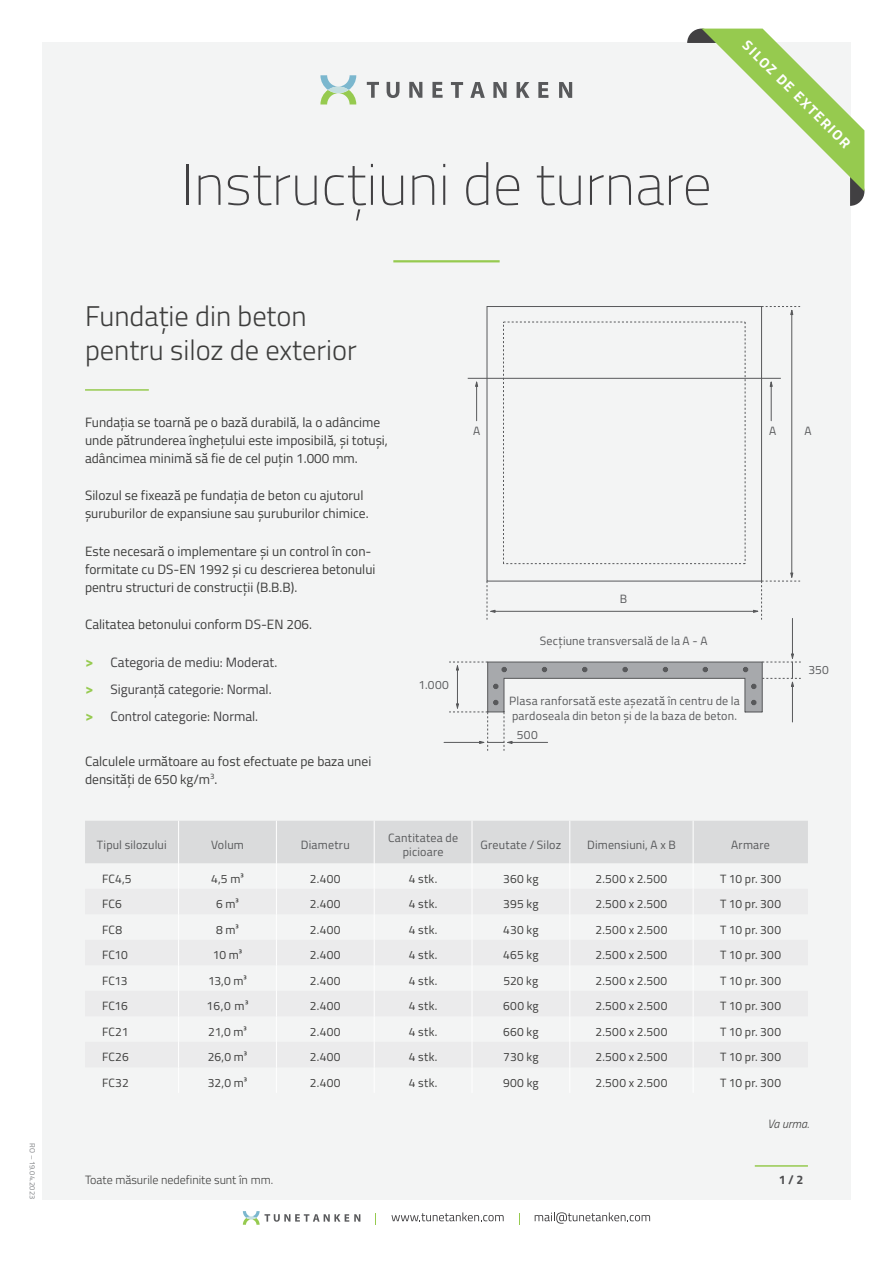
<style>
.page{position:relative;width:893px;height:1263px;background:#fff}
.page>*{position:absolute;margin:0;border:0;box-sizing:border-box;transform-origin:0 0}
.t1{font:100 58.5px "Titillium Web";color:#414042}
.t2{font:300 28.5px/34.2px "Titillium Web";color:#3d3d3c}
.t3{font:700 14.25px "Titillium Web";color:#fff}
.t4{font:13.5px/18px "Titillium Web";color:#3d3d3c}
.t5{font:13.5px/27px "Titillium Web";color:#414042}
.t6{font:700 12.45px "Titillium Web";color:#4d4d4f}
.t7{font:12px "Titillium Web";letter-spacing:.025em;color:#3d3d3c}
.t8{font:12px/14.4px "Titillium Web";letter-spacing:.02em;color:#58595b;text-align:center}
.t9{font:300 12px "Titillium Web";color:#3d3d3c}
.t10{font:italic 300 12px "Titillium Web";color:#3d3d3c}
.t11{font:7.5px "Titillium Web";letter-spacing:.02em;color:#808285}
.s1{font-weight:700;font-size:15px;color:#96ca4f}
</style>
<div class="page">
<svg style="left:687px;top:29px;width:177px;height:177px"></svg>
<svg style="left:367px;top:82px;width:12px;height:16px"></svg>
<svg style="left:387px;top:82px;width:12px;height:16px"></svg>
<svg style="left:409px;top:82px;width:13px;height:16px"></svg>
<svg style="left:432px;top:82px;width:11px;height:16px"></svg>
<svg style="left:451px;top:82px;width:12px;height:16px"></svg>
<svg style="left:470px;top:82px;width:15px;height:16px"></svg>
<svg style="left:493px;top:82px;width:14px;height:16px"></svg>
<svg style="left:517px;top:82px;width:12px;height:16px"></svg>
<svg style="left:538px;top:82px;width:10px;height:16px"></svg>
<svg style="left:559px;top:82px;width:13px;height:16px"></svg>
<svg style="left:320px;top:75px;width:36px;height:29px"></svg>
<div style="left:328px;top:87px;width:21px;height:6px;background:#c4dfe0;border-radius:50%"></div>
<hr style="left:755px;top:1165px;width:53px;height:2px;background:#96ca4f">
<svg style="left:519px;top:1213px;width:1px;height:12px"></svg>
<svg style="left:243px;top:1211px;width:117px;height:14px"></svg>
<svg style="left:535px;top:1212px;width:115px;height:12px"></svg>
<svg style="left:391px;top:1212px;width:113px;height:9px"></svg>
<hr style="left:393px;top:260px;width:107px;height:2px;background:#96ca4f">
<hr style="left:85px;top:389px;width:64px;height:2px;background:#96ca4f">
<svg style="left:85px;top:821px;width:723px;height:272px"></svg>
<div style="left:487px;top:306px;width:275px;height:275px;border:1px solid #58595b"></div>
<div style="left:503px;top:322px;width:243px;height:242px;background:#f3f4f4"></div>
<hr style="left:468px;top:378px;width:313px;height:1px;background:#58595b">
<hr style="left:476px;top:382px;width:1px;height:39px;background:#58595b">
<svg style="left:475px;top:381px;width:3px;height:6px"></svg>
<hr style="left:771px;top:382px;width:1px;height:39px;background:#58595b">
<svg style="left:769px;top:381px;width:4px;height:6px"></svg>
<hr style="left:791px;top:310px;width:1px;height:264px;background:#58595b">
<svg style="left:761px;top:306px;width:39px;height:9px"></svg>
<hr style="left:494px;top:611px;width:264px;height:1px;background:#58595b">
<svg style="left:487px;top:581px;width:9px;height:39px"></svg>
<svg style="left:753px;top:572px;width:47px;height:48px"></svg>
<hr style="left:792px;top:618px;width:1px;height:37px;background:#58595b">
<hr style="left:444px;top:742px;width:37px;height:1px;background:#58595b">
<svg style="left:449px;top:653px;width:352px;height:98px"></svg>
<p class="t11" style="left:38px;top:1143px;width:58px;rotate:90deg">RO – 19.04.2023</p>
<h1 class="t1" style="left:181px;top:143px;width:532px">Instrucțiuni de turnare</h1>
<p class="t3" style="left:753px;top:35px;width:147px;rotate:45deg">SILOZ DE EXTERIOR</p>
<h2 class="t2" style="left:85px;top:297px;width:273px">Fundație din beton pentru siloz de exterior</h2>
<p class="t4" style="left:85px;top:412px;width:304px">Fundația se toarnă pe o bază durabilă, la o adâncime unde pătrunderea înghețului este imposibilă, și totuși, adâncimea minimă să fie de cel puțin 1.000 mm.</p>
<p class="t4" style="left:85px;top:486px;width:285px">Silozul se fixează pe fundația de beton cu ajutorul șuruburilor de expansiune sau șuruburilor chimice.</p>
<p class="t4" style="left:85px;top:541px;width:292px">Este necesară o implementare și un control în con&shy;formitate cu DS-EN 1992 și cu descrierea betonului pentru structuri de construcții (B.B.B).</p>
<p class="t4" style="left:85px;top:615px;width:229px">Calitatea betonului conform DS-EN 206.</p>
<p class="t5" style="left:85px;top:648px;width:194px"><span class="s1">&gt;</span> Categoria de mediu: Moderat. <span class="s1">&gt;</span> Siguranță categorie: Normal. <span class="s1">&gt;</span> Control categorie: Normal.</p>
<p class="t4" style="left:85px;top:751px;width:288px">Calculele următoare au fost efectuate pe baza unei densități de 650 kg/m<sup>3</sup>.</p>
<p class="t8" style="left:473px;top:423px;width:9px">A</p>
<p class="t8" style="left:769px;top:423px;width:9px">A</p>
<p class="t8" style="left:804px;top:423px;width:9px">A</p>
<p class="t8" style="left:419px;top:677px;width:32px">1.000</p>
<p class="t8" style="left:620px;top:591px;width:9px">B</p>
<p class="t8" style="left:540px;top:632px;width:169px">Secțiune transversală de la A - A</p>
<p class="t8" style="left:509px;top:693px;width:232px;line-height:15px;text-align:left">Plasa ranforsată este așezată în centru de la pardoseala din beton și de la baza de beton.</p>
<p class="t8" style="left:517px;top:727px;width:22px">500</p>
<p class="t8" style="left:808px;top:662px;width:22px">350</p>
<p class="t8" style="left:97px;top:837px;width:71px">Tipul silozului</p>
<p class="t8" style="left:211px;top:837px;width:34px">Volum</p>
<p class="t8" style="left:301px;top:837px;width:50px">Diametru</p>
<p class="t8" style="left:388px;top:830px;width:71px">Cantitatea de picioare</p>
<p class="t8" style="left:481px;top:837px;width:82px">Greutate / Siloz</p>
<p class="t8" style="left:587px;top:837px;width:90px">Dimensiuni, A x B</p>
<p class="t8" style="left:731px;top:837px;width:40px">Armare</p>
<p class="t7" style="left:102px;top:870px;width:31px">FC4,5</p>
<p class="t7" style="left:211px;top:870px;width:34px">4,5 m³</p>
<p class="t7" style="left:310px;top:870px;width:32px">2.400</p>
<p class="t7" style="left:409px;top:870px;width:30px">4 stk.</p>
<p class="t7" style="left:503px;top:870px;width:37px">360 kg</p>
<p class="t7" style="left:596px;top:870px;width:73px">2.500 x 2.500</p>
<p class="t7" style="left:720px;top:870px;width:63px">T 10 pr. 300</p>
<p class="t7" style="left:102px;top:895px;width:21px">FC6</p>
<p class="t7" style="left:216px;top:895px;width:24px">6 m³</p>
<p class="t7" style="left:310px;top:895px;width:32px">2.400</p>
<p class="t7" style="left:409px;top:895px;width:30px">4 stk.</p>
<p class="t7" style="left:503px;top:895px;width:37px">395 kg</p>
<p class="t7" style="left:596px;top:895px;width:73px">2.500 x 2.500</p>
<p class="t7" style="left:720px;top:895px;width:63px">T 10 pr. 300</p>
<p class="t7" style="left:102px;top:921px;width:22px">FC8</p>
<p class="t7" style="left:216px;top:921px;width:24px">8 m³</p>
<p class="t7" style="left:310px;top:921px;width:32px">2.400</p>
<p class="t7" style="left:409px;top:921px;width:30px">4 stk.</p>
<p class="t7" style="left:503px;top:921px;width:37px">430 kg</p>
<p class="t7" style="left:596px;top:921px;width:73px">2.500 x 2.500</p>
<p class="t7" style="left:720px;top:921px;width:63px">T 10 pr. 300</p>
<p class="t7" style="left:102px;top:946px;width:27px">FC10</p>
<p class="t7" style="left:213px;top:946px;width:31px">10 m³</p>
<p class="t7" style="left:310px;top:946px;width:32px">2.400</p>
<p class="t7" style="left:409px;top:946px;width:30px">4 stk.</p>
<p class="t7" style="left:503px;top:946px;width:37px">465 kg</p>
<p class="t7" style="left:596px;top:946px;width:73px">2.500 x 2.500</p>
<p class="t7" style="left:720px;top:946px;width:63px">T 10 pr. 300</p>
<p class="t7" style="left:102px;top:972px;width:27px">FC13</p>
<p class="t7" style="left:208px;top:972px;width:40px">13,0 m³</p>
<p class="t7" style="left:310px;top:972px;width:32px">2.400</p>
<p class="t7" style="left:409px;top:972px;width:30px">4 stk.</p>
<p class="t7" style="left:503px;top:972px;width:37px">520 kg</p>
<p class="t7" style="left:596px;top:972px;width:73px">2.500 x 2.500</p>
<p class="t7" style="left:720px;top:972px;width:63px">T 10 pr. 300</p>
<p class="t7" style="left:102px;top:997px;width:27px">FC16</p>
<p class="t7" style="left:207px;top:997px;width:44px">16,0 m³</p>
<p class="t7" style="left:310px;top:997px;width:32px">2.400</p>
<p class="t7" style="left:409px;top:997px;width:30px">4 stk.</p>
<p class="t7" style="left:503px;top:997px;width:37px">600 kg</p>
<p class="t7" style="left:596px;top:997px;width:73px">2.500 x 2.500</p>
<p class="t7" style="left:720px;top:997px;width:63px">T 10 pr. 300</p>
<p class="t7" style="left:102px;top:1023px;width:28px">FC21</p>
<p class="t7" style="left:208px;top:1023px;width:40px">21,0 m³</p>
<p class="t7" style="left:310px;top:1023px;width:32px">2.400</p>
<p class="t7" style="left:409px;top:1023px;width:30px">4 stk.</p>
<p class="t7" style="left:503px;top:1023px;width:37px">660 kg</p>
<p class="t7" style="left:596px;top:1023px;width:73px">2.500 x 2.500</p>
<p class="t7" style="left:720px;top:1023px;width:63px">T 10 pr. 300</p>
<p class="t7" style="left:102px;top:1048px;width:28px">FC26</p>
<p class="t7" style="left:208px;top:1048px;width:41px">26,0 m³</p>
<p class="t7" style="left:310px;top:1048px;width:32px">2.400</p>
<p class="t7" style="left:409px;top:1048px;width:30px">4 stk.</p>
<p class="t7" style="left:503px;top:1048px;width:37px">730 kg</p>
<p class="t7" style="left:596px;top:1048px;width:73px">2.500 x 2.500</p>
<p class="t7" style="left:720px;top:1048px;width:63px">T 10 pr. 300</p>
<p class="t7" style="left:102px;top:1074px;width:28px">FC32</p>
<p class="t7" style="left:208px;top:1074px;width:41px">32,0 m³</p>
<p class="t7" style="left:310px;top:1074px;width:32px">2.400</p>
<p class="t7" style="left:409px;top:1074px;width:30px">4 stk.</p>
<p class="t7" style="left:503px;top:1074px;width:37px">900 kg</p>
<p class="t7" style="left:596px;top:1074px;width:73px">2.500 x 2.500</p>
<p class="t7" style="left:720px;top:1074px;width:63px">T 10 pr. 300</p>
<p class="t10" style="left:767px;top:1115px;width:43px">Va urma.</p>
<p class="t9" style="left:85px;top:1171px;width:190px">Toate măsurile nedefinite sunt în mm.</p>
<p class="t6" style="left:779px;top:1170px;width:26px">1/2</p>
</div>
